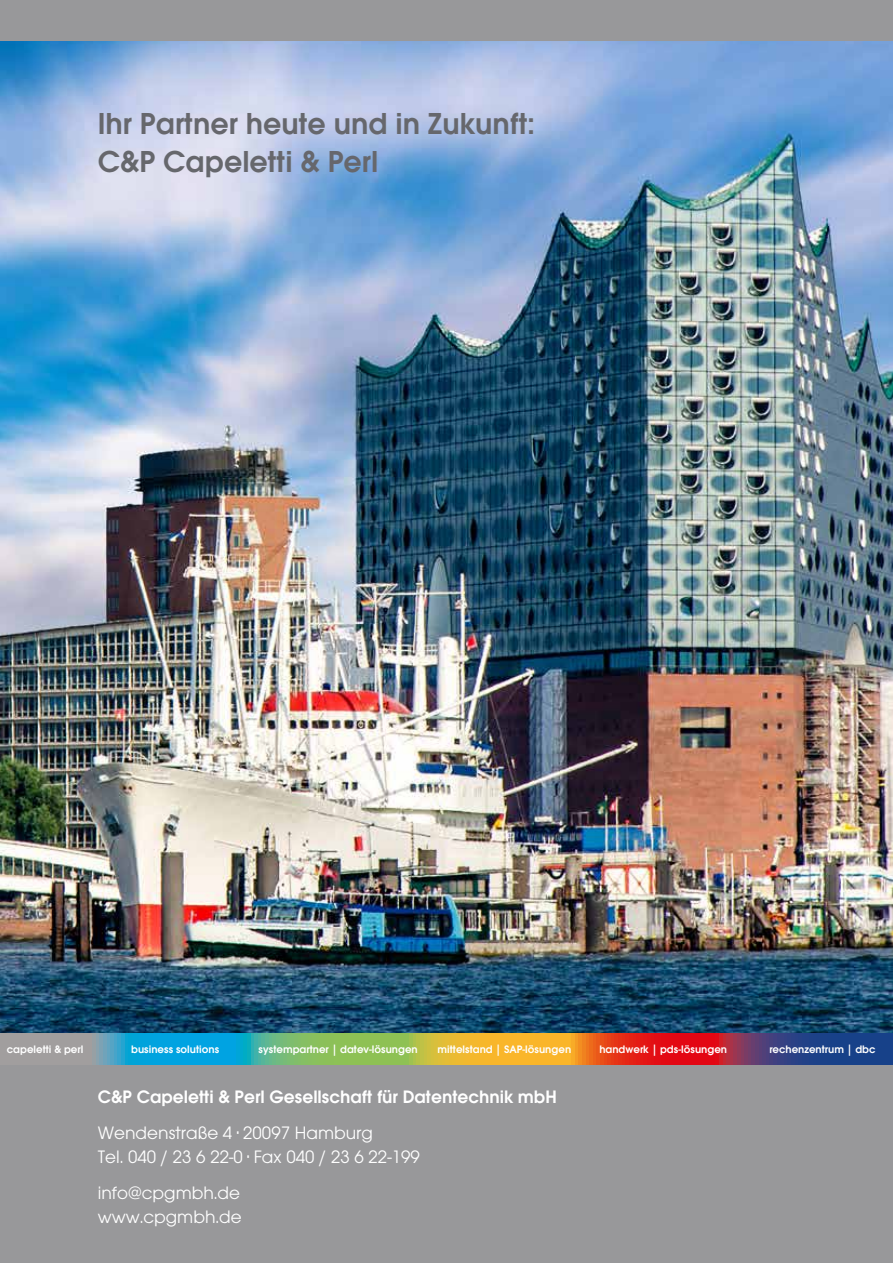
<style>
.page{position:relative;width:893px;height:1263px;background:#fff}
.page>*{position:absolute;margin:0;border:0;box-sizing:border-box;transform-origin:0 0}
.t1{font:600 31.5px/37.8px "Avant Gard";color:#66676c}
.t2{font:18.75px/24px "Avant Gard";color:#fff}
.t3{font:600 18.75px "Avant Gard";color:#fff}
.t4{font:600 11.25px "Avant Gard";color:#fff}
</style>
<div class="page">
<img style="left:0;top:41px;width:893px;height:992px">
<div style="left:0;top:0;width:893px;height:41px;background:#98989a"></div>
<div style="left:0;top:1065px;width:893px;height:198px;background:#98989a"></div>
<svg style="left:0;top:1033px;width:893px;height:32px;background:#87836c"></svg>
<h1 class="t1" style="left:98px;top:105px;width:438px">Ihr Partner heute und in Zukunft:<br>C&amp;P Capeletti &amp; Perl</h1>
<p class="t4" style="left:7px;top:1043px;width:78px">capeletti &amp; perl</p>
<p class="t4" style="left:131px;top:1043px;width:89px">business solutions</p>
<p class="t4" style="left:259px;top:1043px;width:161px">systempartner | datev-lösungen</p>
<p class="t4" style="left:437px;top:1043px;width:135px">mittelstand | SAP-lösungen</p>
<p class="t4" style="left:599px;top:1043px;width:129px">handwerk | pds-lösungen</p>
<p class="t4" style="left:769px;top:1043px;width:108px">rechenzentrum | dbc</p>
<h2 class="t3" style="left:98px;top:1086px;width:461px">C&amp;P Capeletti &amp; Perl Gesellschaft für Datentechnik mbH</h2>
<h2 class="t2" style="left:98px;top:1121px;width:324px">Wendenstraße 4 · 20097 Hamburg<br>Tel. 040 / 23 6 22-0 · Fax 040 / 23 6 22-199</h2>
<h2 class="t2" style="left:98px;top:1181px;width:145px">info@cpgmbh.de www.cpgmbh.de</h2>
</div>
